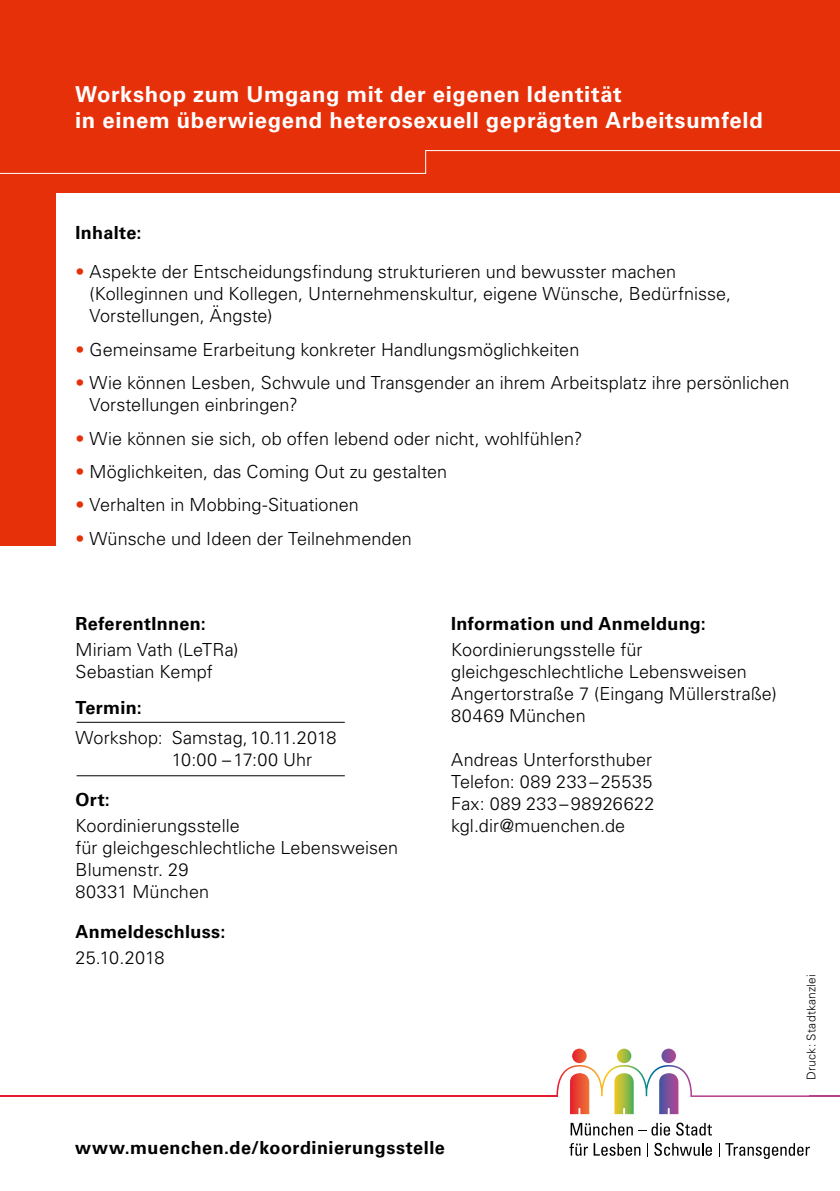
<style>
.page{position:relative;width:840px;height:1191px;background:#fff}
.page>*{position:absolute;margin:0;border:0;box-sizing:border-box;transform-origin:0 0}
.t1{font:700 22px/26px "Univers LT Std";letter-spacing:.03em;color:#fff}
.t2{font:300 18px/22px "Univers LT Std";letter-spacing:.005em;color:#000}
.t3{font:700 18px "Univers LT Std";letter-spacing:.02em;color:#000}
.t4{font:300 12px "Univers LT Std";letter-spacing:.02em;color:#000}
.s1{color:#e63009}
</style>
<div class="page">
<div style="left:0;top:0;width:839px;height:546px;background:#e63009"></div>
<svg style="left:556px;top:1048px;width:253px;height:66px"></svg>
<svg style="left:570px;top:1122px;width:99px;height:13px"></svg>
<svg style="left:676px;top:1122px;width:35px;height:13px"></svg>
<svg style="left:569px;top:1143px;width:18px;height:12px"></svg>
<svg style="left:593px;top:1143px;width:47px;height:12px"></svg>
<svg style="left:654px;top:1142px;width:57px;height:14px"></svg>
<svg style="left:719px;top:1143px;width:90px;height:16px"></svg>
<hr style="left:809px;top:1095px;width:30px;height:2px;background:#b74191">
<hr style="left:0;top:1095px;width:557px;height:2px;background:#e51c2e">
<div style="left:57px;top:194px;width:782px;height:472px;background:#fff"></div>
<hr style="left:77px;top:722px;width:267px;height:1px;background:#000">
<hr style="left:77px;top:775px;width:267px;height:1px;background:#000">
<svg style="left:0;top:150px;width:839px;height:24px"></svg>
<p class="t1" style="left:75px;top:81px;width:688px">Workshop zum Umgang mit der eigenen Identität<br>in einem überwiegend heterosexuell geprägten Arbeitsumfeld</p>
<p class="t3" style="left:76px;top:222px;width:67px">Inhalte:</p>
<p class="t2" style="left:90px;top:261px;width:642px;text-indent:-14px"><span class="s1">•</span> Aspekte der Entscheidungsfindung strukturieren und bewusster machen (Kolleginnen und Kollegen, Unternehmenskultur, eigene Wünsche, Bedürfnisse,<br>Vorstellungen, Ängste)</p>
<p class="t2" style="left:76px;top:338px;width:505px"><span class="s1">•</span> Gemeinsame Erarbeitung konkreter Handlungsmöglichkeiten</p>
<p class="t2" style="left:90px;top:372px;width:701px;text-indent:-14px"><span class="s1">•</span> Wie können Lesben, Schwule und Transgender an ihrem Arbeitsplatz ihre persönlichen<br>Vorstellungen einbringen?</p>
<p class="t2" style="left:76px;top:427px;width:508px"><span class="s1">•</span> Wie können sie sich, ob offen lebend oder nicht, wohlfühlen?</p>
<p class="t2" style="left:76px;top:460px;width:373px"><span class="s1">•</span> Möglichkeiten, das Coming Out zu gestalten</p>
<p class="t2" style="left:76px;top:494px;width:284px"><span class="s1">•</span> Verhalten in Mobbing-Situationen</p>
<p class="t2" style="left:76px;top:527px;width:337px"><span class="s1">•</span> Wünsche und Ideen der Teilnehmenden</p>
<p class="t3" style="left:76px;top:613px;width:132px">ReferentInnen:</p>
<p class="t2" style="left:76px;top:638px;width:164px">Miriam Vath (LeTRa)<br>Sebastian Kempf</p>
<p class="t3" style="left:76px;top:697px;width:68px">Termin:</p>
<p class="t2" style="left:172px;top:726px;width:166px;text-indent:-96px">Workshop: Samstag,10.11.2018<br>10:00 –17:00 Uhr</p>
<p class="t3" style="left:76px;top:789px;width:36px">Ort:</p>
<p class="t2" style="left:76px;top:814px;width:324px">Koordinierungsstelle<br>für gleichgeschlechtliche Lebensweisen<br>Blumenstr. 29<br>80331 München</p>
<p class="t3" style="left:76px;top:921px;width:151px">Anmeldeschluss:</p>
<p class="t2" style="left:76px;top:946px;width:90px">25.10.2018</p>
<p class="t3" style="left:451px;top:613px;width:256px">Information und Anmeldung:</p>
<p class="t2" style="left:451px;top:638px;width:327px">Koordinierungsstelle für gleichgeschlechtliche Lebensweisen<br>Angertorstraße 7 (Eingang Müllerstraße)<br>80469 München</p>
<p class="t2" style="left:451px;top:748px;width:205px">Andreas Unterforsthuber<br>Telefon: 089 233–25535<br>Fax: 089 233–98926622 kgl.dir@muenchen.de</p>
<p class="t3" style="left:75px;top:1137px;width:371px">www.muenchen.de/koordinierungsstelle</p>
<p class="t4" style="left:803px;top:1080px;width:107px;rotate:-90deg">Druck: Stadtkanzlei</p>
</div>
